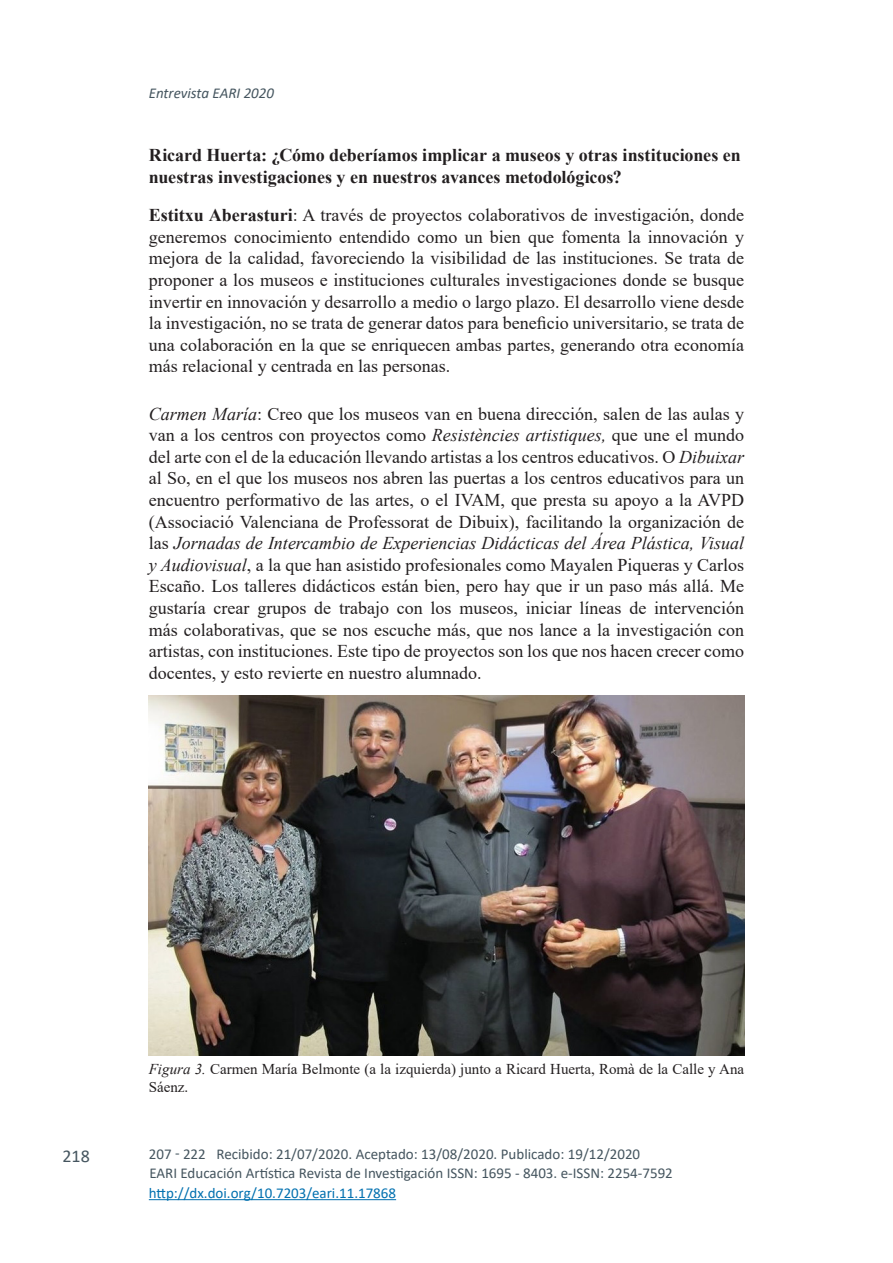
<style>
.page{position:relative;width:893px;height:1263px;background:#fff}
.page>*{position:absolute;margin:0;border:0;box-sizing:border-box;transform-origin:0 0}
.texto_normal{font:18px/21.6px "Times New Roman";color:#231f20;text-align:justify}
.Subtitulos{font:700 18px/21.6px "Times New Roman";letter-spacing:-.005em;color:#231f20}
.t1{font:18px "Calibri";color:#45555f}
.Publicacion{font:15px "Calibri";color:#45555f}
.Pies_foto{font:15px/18px "Times New Roman";color:#231f20}
.DOI_izquierda{font:15px "Calibri";color:#0070af}
.t2{font:italic 15px "Calibri";color:#45555f}
.s1{font-weight:700}
.s2{font-style:italic}
</style>
<div class="page">
<img style="left:149px;top:695px;width:595px;height:361px">
<hr style="left:149px;top:1199px;width:247px;height:1px;background:#0070af">
<p class="t2" style="left:149px;top:82px;width:127px">Entrevista EARI 2020</p>
<p class="Subtitulos" style="left:149px;top:144px;width:593px">Ricard Huerta: ¿Cómo deberíamos implicar a museos y otras instituciones en nuestras investigaciones y en nuestros avances metodológicos?</p>
<p class="texto_normal" style="left:149px;top:204px;width:597px"><span class="s1">Estitxu Aberasturi</span>: A través de proyectos colaborativos de investigación, donde generemos conocimiento entendido como un bien que fomenta la innovación y mejora de la calidad, favoreciendo la visibilidad de las instituciones. Se trata de proponer a los museos e instituciones culturales investigaciones donde se busque invertir en innovación y desarrollo a medio o largo plazo. El desarrollo viene desde la investigación, no se trata de generar datos para beneficio universitario, se trata de una colaboración en la que se enriquecen ambas partes, generando otra economía más relacional y centrada en las personas.</p>
<p class="texto_normal" style="left:149px;top:402px;width:597px"><span class="s2">Carmen María</span>: Creo que los museos van en buena dirección, salen de las aulas y van a los centros con proyectos como <span class="s2">Resistències artistiques,</span> que une el mundo del arte con el de la educación llevando artistas a los centros educativos. O <span class="s2">Dibuixar </span>al So, en el que los museos nos abren las puertas a los centros educativos para un encuentro performativo de las artes, o el IVAM, que presta su apoyo a la AVPD (Associació Valenciana de Professorat de Dibuix), facilitando la organización de las <span class="s2">Jornadas de Intercambio de Experiencias Didácticas del Área Plástica, Visual y Audiovisual</span>, a la que han asistido profesionales como Mayalen Piqueras y Carlos Escaño. Los talleres didácticos están bien, pero hay que ir un paso más allá. Me gustaría crear grupos de trabajo con los museos, iniciar líneas de intervención más colaborativas, que se nos escuche más, que nos lance a la investigación con artistas, con instituciones. Este tipo de proyectos son los que nos hacen crecer como docentes, y esto revierte en nuestro alumnado.</p>
<p class="t1" style="left:62px;top:1143px;width:29px">218</p>
<p class="Pies_foto" style="left:149px;top:1059px;width:597px"><span class="s2">Figura 3.</span> Carmen María Belmonte (a la izquierda) junto a Ricard Huerta, Romà de la Calle y Ana<br>Sáenz.</p>
<p class="Publicacion" style="left:216px;top:1144px;width:425px">Recibido: 21/07/2020. Aceptado: 13/08/2020. Publicado: 19/12/2020</p>
<p class="Publicacion" style="left:149px;top:1144px;width:59px">207 - 222</p>
<p class="DOI_izquierda" style="left:149px;top:1182px;width:249px">http://dx.doi.org/10.7203/eari.11.17868</p>
<p class="Publicacion" style="left:149px;top:1162px;width:525px">EARI Educación Artística Revista de Investigación ISSN: 1695 - 8403. e-ISSN: 2254-7592</p>
</div>
